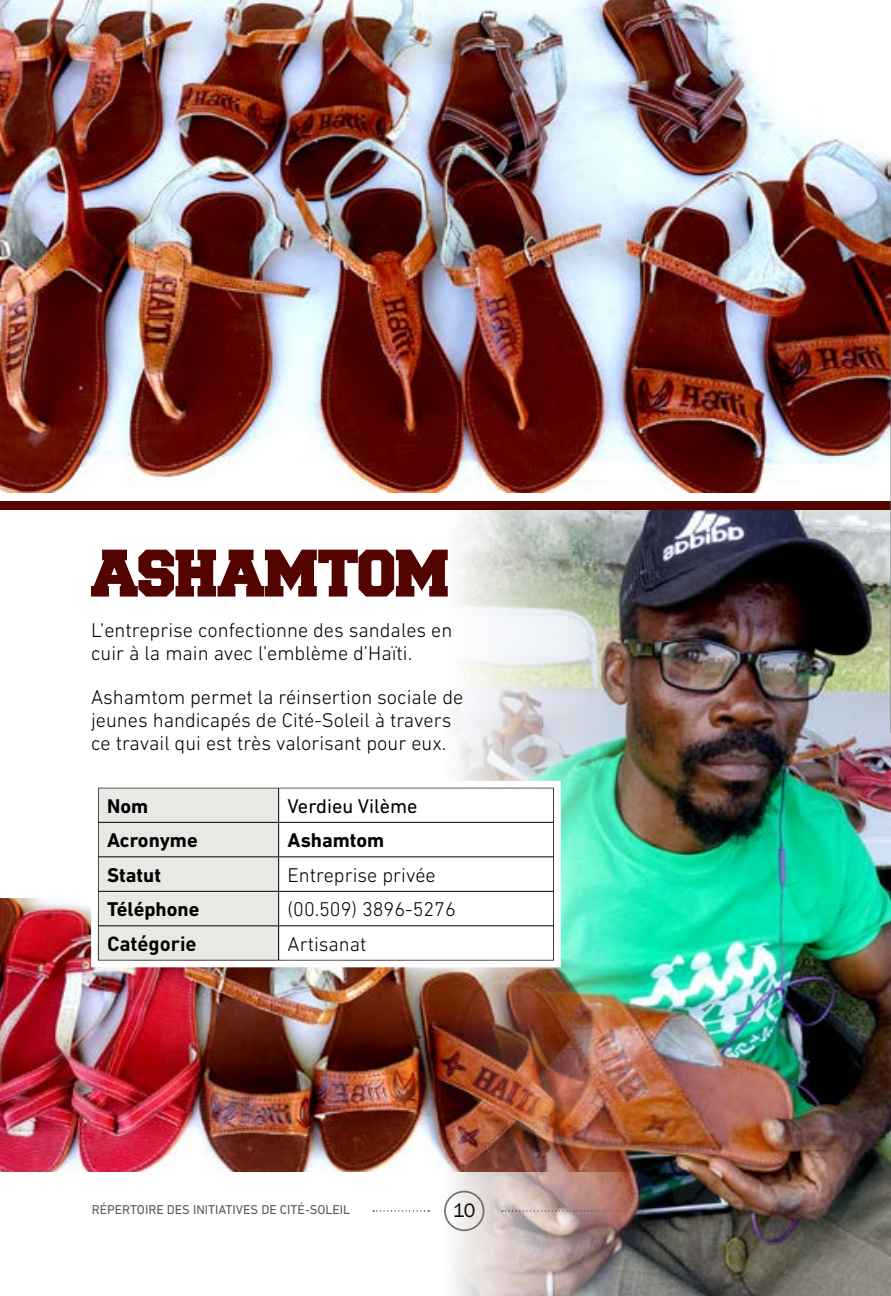
<style>
.page{position:relative;width:891px;height:1296px;background:#fff}
.page>*{position:absolute;margin:0;border:0;box-sizing:border-box;transform-origin:0 0}
.t1{font:56.25px "Freshman";letter-spacing:-.03em;color:#530400}
.t2{font:300 20.25px/23.2px "DIN Next LT Pro";color:#000}
.t3{font:700 20.25px "DIN Next LT Pro";color:#000}
.t4{font:20.25px "DIN Next LT Pro";color:#000}
.t5{font:700 20.25px "DINOT";color:#000}
.t6{font:20.03px "Franklin Gothic";color:#000}
.t7{font:13.05px "DIN Next LT Pro";color:#58595b}
</style>
<div class="page">
<div style="left:444px;top:1191px;width:41px;height:40px;border:2px solid #77787b;border-radius:50%"></div>
<svg style="left:373px;top:1210px;width:56px;height:2px"></svg>
<img style="left:0;top:0;width:891px;height:493px">
<img style="left:0;top:898px;width:446px;height:274px">
<img style="left:446px;top:510px;width:445px;height:786px">
<div style="left:99px;top:789px;width:179px;height:170px;background:#e6e9e4"></div>
<svg style="left:279px;top:789px;width:274px;height:170px"></svg>
<hr style="left:279px;top:822px;width:275px;height:1px;background:#000">
<hr style="left:279px;top:856px;width:275px;height:1px;background:#000">
<hr style="left:279px;top:891px;width:275px;height:1px;background:#000">
<hr style="left:279px;top:925px;width:275px;height:1px;background:#000">
<hr style="left:278px;top:788px;width:1px;height:34px;background:#000">
<hr style="left:98px;top:822px;width:181px;height:1px;background:#000">
<hr style="left:278px;top:823px;width:1px;height:34px;background:#000">
<hr style="left:98px;top:856px;width:181px;height:1px;background:#000">
<hr style="left:278px;top:857px;width:1px;height:34px;background:#000">
<hr style="left:98px;top:891px;width:181px;height:1px;background:#000">
<hr style="left:278px;top:892px;width:1px;height:34px;background:#000">
<hr style="left:98px;top:925px;width:181px;height:1px;background:#000">
<hr style="left:278px;top:926px;width:1px;height:34px;background:#000">
<div style="left:91px;top:781px;width:470px;height:186px;border:7px solid #fff"></div>
<div style="left:0;top:501px;width:891px;height:9px;background:#530400"></div>
<svg style="left:890px;top:328px;width:1px;height:405px"></svg>
<h1 class="t1" style="left:91px;top:549px;width:361px">ASHAMTOM</h1>
<p class="t2" style="left:91px;top:618px;width:363px">L’entreprise confectionne des sandales en cuir à la main avec l’emblème d’Haïti.</p>
<p class="t2" style="left:91px;top:685px;width:374px">Ashamtom permet la réinsertion sociale de jeunes handicapés de Cité-Soleil à travers ce travail qui est très valorisant pour eux.</p>
<p class="t3" style="left:107px;top:794px;width:43px">Nom</p>
<p class="t4" style="left:288px;top:794px;width:132px">Verdieu Vilème</p>
<p class="t3" style="left:107px;top:828px;width:92px">Acronyme</p>
<p class="t3" style="left:288px;top:828px;width:98px">Ashamtom</p>
<p class="t3" style="left:107px;top:863px;width:55px">Statut</p>
<p class="t2" style="left:288px;top:863px;width:150px">Entreprise privée</p>
<p class="t3" style="left:107px;top:897px;width:94px">Téléphone</p>
<p class="t2" style="left:288px;top:897px;width:170px">(00.509) 3896-5276</p>
<p class="t5" style="left:107px;top:930px;width:91px">Catégorie</p>
<p class="t2" style="left:288px;top:932px;width:80px">Artisanat</p>
<p class="t7" style="left:92px;top:1202px;width:260px">RÉPERTOIRE DES INITIATIVES DE CITÉ-SOLEIL</p>
<p class="t6" style="left:453px;top:1198px;width:24px">10</p>
</div>
